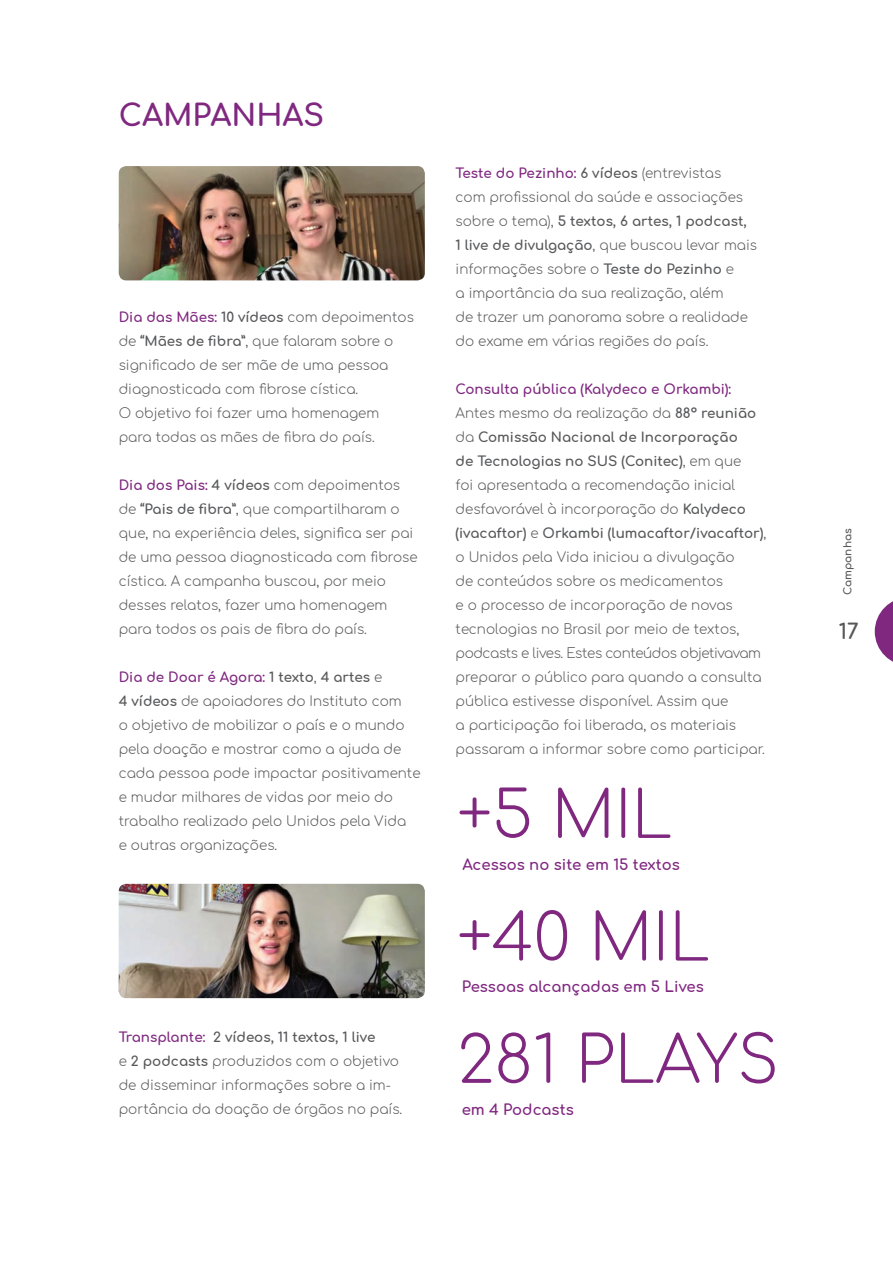
<style>
.page{position:relative;width:893px;height:1263px;background:#fff}
.page>*{position:absolute;margin:0;border:0;box-sizing:border-box;transform-origin:0 0}
.t1{font:300 64.5px "Comfortaa";color:#802880}
.t2{font:700 30px "Comfortaa";color:#802880}
.t3{font:700 21px "Comfortaa";color:#57585a}
.t4{font:700 14.85px "Comfortaa";color:#802880}
.t5{font:300 13.5px/24px "Comfortaa";color:#57585a}
.t6{font:700 10.5px "Comfortaa";color:#57585a}
.s1{font-weight:700;color:#802880}
.s2{font-weight:700}
</style>
<div class="page">
<svg style="left:875px;top:601px;width:18px;height:61px"></svg>
<img style="left:119px;top:166px;width:306px;height:114px">
<img style="left:119px;top:884px;width:306px;height:114px">
<h2 class="t2" style="left:119px;top:87px;width:207px">CAMPANHAS</h2>
<p class="t5" style="left:119px;top:303px;width:297px"><span class="s1">Dia das Mães:</span> <span class="s2">10 vídeos</span> com depoimentos de <span class="s2">“Mães de fibra”</span>, que falaram sobre o significado de ser mãe de uma pessoa diagnosticada com fibrose cística.<br>O objetivo foi fazer uma homenagem para todas as mães de fibra do país.</p>
<p class="t5" style="left:119px;top:471px;width:300px"><span class="s1">Dia dos Pais:</span> <span class="s2">4 vídeos</span> com depoimentos de <span class="s2">“Pais de fibra”</span>, que compartilharam o que, na experiência deles, significa ser pai de uma pessoa diagnosticada com fibrose cística. A campanha buscou, por meio desses relatos, fazer uma homenagem para todos os pais de fibra do país.</p>
<p class="t5" style="left:119px;top:663px;width:303px"><span class="s1">Dia de Doar é Agora:</span> <span class="s2">1 texto</span>, <span class="s2">4 artes</span> e<br><span class="s2">4 vídeos</span> de apoiadores do Instituto com<br>o objetivo de mobilizar o país e o mundo pela doação e mostrar como a ajuda de cada pessoa pode impactar positivamente e mudar milhares de vidas por meio do trabalho realizado pelo Unidos pela Vida<br>e outras organizações.</p>
<p class="t5" style="left:119px;top:1023px;width:285px"><span class="s1">Transplante:</span> <span class="s2">2 vídeos, 11 textos, 1 live<br></span>e <span class="s2">2 podcasts</span> produzidos com o objetivo de disseminar informações sobre a im&shy;portância da doação de órgãos no país.</p>
<p class="t5" style="left:456px;top:159px;width:303px"><span class="s1">Teste do Pezinho:</span> <span class="s2">6 vídeos</span> (entrevistas<br>com profissional da saúde e associações sobre o tema), <span class="s2">5 textos, 6 artes, 1 podcast,<br>1 live de divulgação</span>, que buscou levar mais informações sobre o <span class="s2">Teste do Pezinho</span> e<br>a importância da sua realização, além<br>de trazer um panorama sobre a realidade do exame em várias regiões do país.</p>
<p class="t5" style="left:456px;top:375px;width:312px"><span class="s1">Consulta pública (Kalydeco e Orkambi):<br></span>Antes mesmo da realização da <span class="s2">88º reunião </span>da <span class="s2">Comissão Nacional de Incorporação<br>de Tecnologias no SUS (Conitec)</span>, em que<br>foi apresentada a recomendação inicial desfavorável à incorporação do <span class="s2">Kalydeco (ivacaftor)</span> e <span class="s2">Orkambi (lumacaftor/ivacaftor)</span>, o Unidos pela Vida iniciou a divulgação<br>de conteúdos sobre os medicamentos<br>e o processo de incorporação de novas tecnologias no Brasil por meio de textos, podcasts e lives. Estes conteúdos objetivavam preparar o público para quando a consulta pública estivesse disponível. Assim que<br>a participação foi liberada, os materiais passaram a informar sobre como participar.</p>
<h1 class="t1" style="left:457px;top:756px;width:216px">+5 MIL</h1>
<p class="t4" style="left:462px;top:851px;width:219px">Acessos no site em 15 textos</p>
<h1 class="t1" style="left:457px;top:879px;width:254px">+40 MIL</h1>
<p class="t4" style="left:462px;top:973px;width:244px">Pessoas alcançadas em 5 Lives</p>
<h1 class="t1" style="left:457px;top:1001px;width:323px">281 PLAYS</h1>
<p class="t4" style="left:462px;top:1095px;width:113px">em 4 Podcasts</p>
<p class="t6" style="left:838px;top:595px;width:68px;rotate:-90deg">Campanhas</p>
<h3 class="t3" style="left:839px;top:612px;width:21px">17</h3>
</div>
